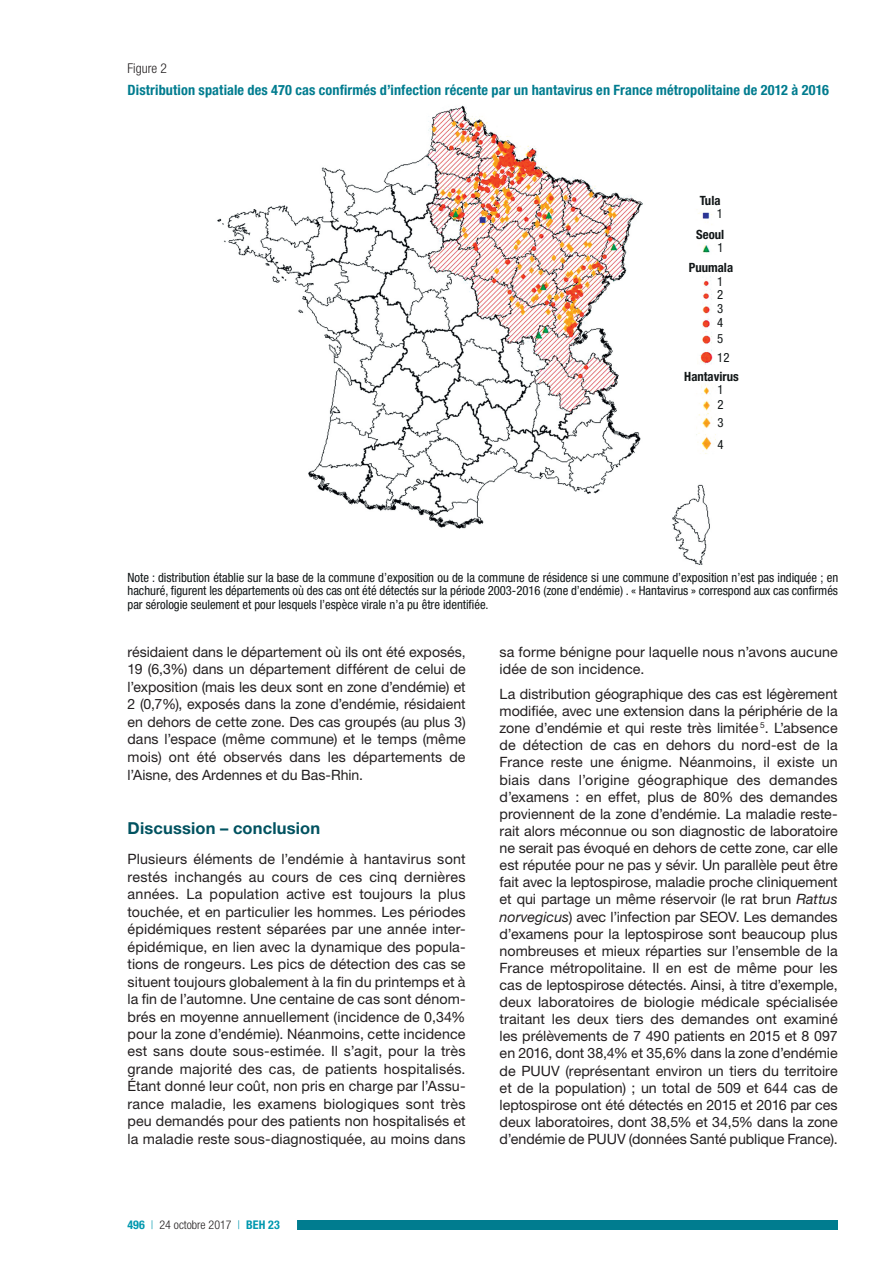
<style>
.page{position:relative;width:893px;height:1263px;background:#fff}
.page>*{position:absolute;margin:0;border:0;box-sizing:border-box;transform-origin:0 0}
.t1{font:700 16.5px "Helvetica Neue LT Std";letter-spacing:.01em;color:#005260}
.t2{font:14.25px/17.1px "Helvetica Neue LT Std";letter-spacing:.005em;color:#231f20;text-align:justify}
.t3{font:700 condensed 14.25px "Helvetica Neue LT Std";letter-spacing:.01em;color:#007c8f}
.t4{font:300 condensed 13.5px "Helvetica Neue LT Std";color:#231f20}
.t5{font:condensed 12.75px/13.5px "Helvetica Neue LT Std";color:#121718}
.t6{font:700 condensed 12.75px "Helvetica Neue LT Std";color:#121718}
.t7{font:300 condensed 12px "Helvetica Neue LT Std";color:#231f20}
.s1{font-weight:700;color:#0098af}
.s2{color:#0098af}
.s3{font-style:italic}
</style>
<div class="page">
<div style="left:242px;top:1221px;width:596px;height:9px;background:#007c8f"></div>
<div style="left:110px;top:1219px;width:187px;height:12px;background:#fff"></div>
<img style="left:217px;top:105px;width:499px;height:460px">
<p class="t4" style="left:128px;top:61px;width:41px">Figure 2</p>
<p class="t3" style="left:128px;top:81px;width:703px">Distribution spatiale des 470 cas confirmés d’infection récente par un hantavirus en France métropolitaine de 2012 à 2016</p>
<p class="t6" style="left:700px;top:193px;width:22px">Tula</p>
<p class="t5" style="left:717px;top:207px;width:8px">1</p>
<p class="t6" style="left:696px;top:226px;width:30px">Seoul</p>
<p class="t5" style="left:717px;top:240px;width:8px">1</p>
<p class="t6" style="left:689px;top:259px;width:46px">Puumala</p>
<p class="t5" style="left:717px;top:275px;width:8px;line-height:13px">1<br>2</p>
<p class="t5" style="left:717px;top:301px;width:8px;line-height:14.1px">3<br>4</p>
<p class="t5" style="left:717px;top:329px;width:14px;line-height:19px">5<br>12</p>
<p class="t6" style="left:684px;top:369px;width:56px">Hantavirus</p>
<p class="t5" style="left:717px;top:382px;width:8px;line-height:15.5px">1<br>2</p>
<p class="t5" style="left:717px;top:412px;width:8px;line-height:21.6px">3<br>4</p>
<p class="t5" style="left:128px;top:570px;width:712px;text-align:justify">Note : distribution établie sur la base de la commune d’exposition ou de la commune de résidence si une commune d’exposition n’est pas indiquée ; en hachuré, figurent les départements où des cas ont été détectés sur la période 2003-2016 (zone d’endémie) . « Hantavirus » correspond aux cas confirmés par sérologie seulement et pour lesquels l’espèce virale n’a pu être identifiée.</p>
<p class="t2" style="left:128px;top:643px;width:340px;line-height:17.5px">résidaient dans le département où ils ont été exposés, 19 (6,3%) dans un département différent de celui de l’exposition (mais les deux sont en zone d’endémie) et 2 (0,7%), exposés dans la zone d’endémie, résidaient en dehors de cette zone. Des cas groupés (au plus 3) dans l’espace (même commune) et le temps (même mois) ont été observés dans les départements de l’Aisne, des Ardennes et du Bas-Rhin.</p>
<p class="t1" style="left:128px;top:818px;width:194px">Discussion – conclusion</p>
<p class="t2" style="left:128px;top:850px;width:340px;line-height:17.5px">Plusieurs éléments de l’endémie à hantavirus sont restés inchangés au cours de ces cinq dernières années. La population active est toujours la plus touchée, et en particulier les hommes. Les périodes épidémiques restent séparées par une année inter&shy;épidémique, en lien avec la dynamique des popula&shy;tions de rongeurs. Les pics de détection des cas se situent toujours globalement à la fin du printemps et à la fin de l’automne. Une centaine de cas sont dénom&shy;brés en moyenne annuellement (incidence de 0,34% pour la zone d’endémie). Néanmoins, cette incidence est sans doute sous-estimée. Il s’agit, pour la très grande majorité des cas, de patients hospitalisés.<br>Étant donné leur coût, non pris en charge par l’Assu&shy;rance maladie, les examens biologiques sont très peu demandés pour des patients non hospitalisés et la maladie reste sous-diagnostiquée, au moins dans</p>
<p class="t7" style="left:128px;top:1218px;width:154px"><span class="s1">496</span> <span class="s2">|</span> 24 octobre 2017 <span class="s2">|</span> <span class="s1">BEH 23</span></p>
<p class="t2" style="left:500px;top:643px;width:340px">sa forme bénigne pour laquelle nous n’avons aucune idée de son incidence.</p>
<p class="t2" style="left:500px;top:685px;width:340px">La distribution géographique des cas est légèrement modifiée, avec une extension dans la périphérie de la zone d’endémie et qui reste très limitée <sup>5</sup>. L’absence de détection de cas en dehors du nord-est de la France reste une énigme. Néanmoins, il existe un biais dans l’origine géographique des demandes d’examens : en effet, plus de 80% des demandes proviennent de la zone d’endémie. La maladie reste&shy;rait alors méconnue ou son diagnostic de laboratoire ne serait pas évoqué en dehors de cette zone, car elle est réputée pour ne pas y sévir. Un parallèle peut être fait avec la leptospirose, maladie proche cliniquement et qui partage un même réservoir (le rat brun <span class="s3">Rattus norvegicus</span>) avec l’infection par SEOV. Les demandes d’examens pour la leptospirose sont beaucoup plus nombreuses et mieux réparties sur l’ensemble de la France métropolitaine. Il en est de même pour les cas de leptospirose détectés. Ainsi, à titre d’exemple, deux laboratoires de biologie médicale spécialisée traitant les deux tiers des demandes ont examiné les prélèvements de 7 490 patients en 2015 et 8 097 en 2016, dont 38,4% et 35,6% dans la zone d’endémie de PUUV (représentant environ un tiers du territoire et de la population) ; un total de 509 et 644 cas de leptospirose ont été détectés en 2015 et 2016 par ces deux laboratoires, dont 38,5% et 34,5% dans la zone d’endémie de PUUV (données Santé publique France).</p>
</div>
